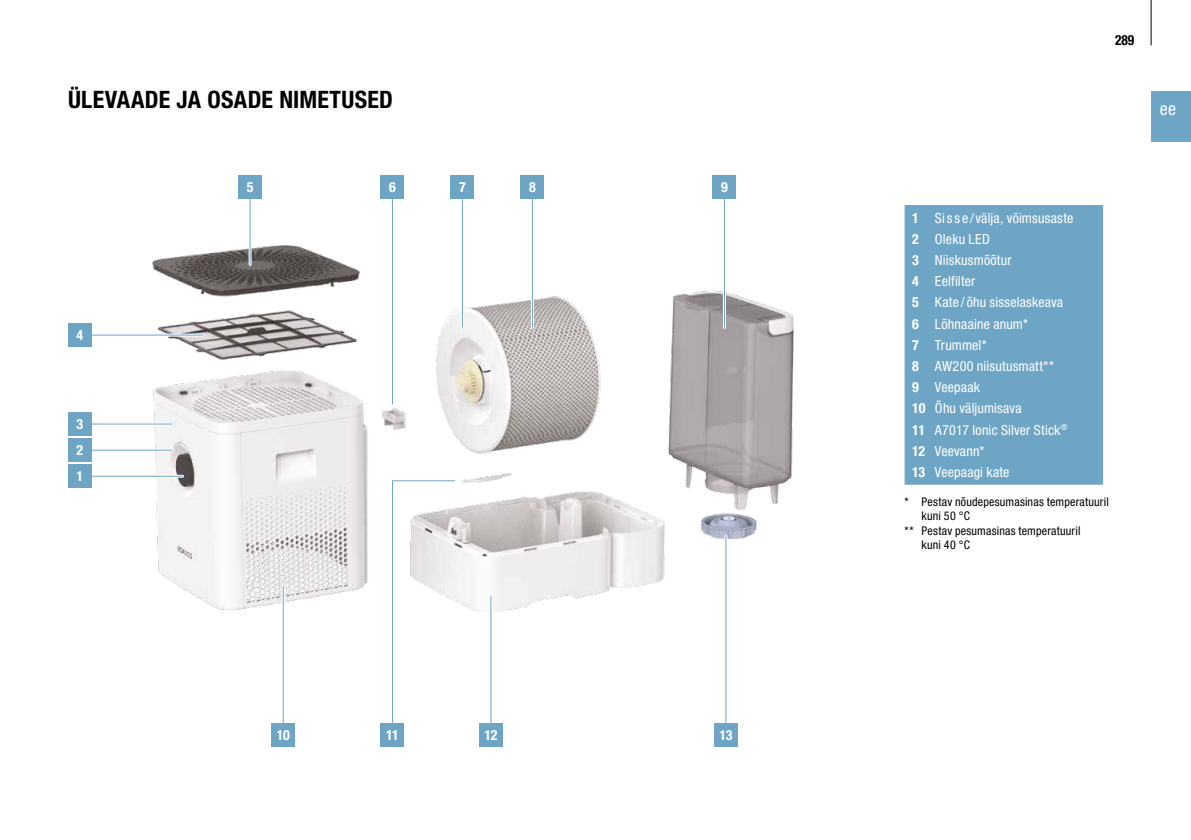
<style>
.page{position:relative;width:1191px;height:840px;background:#fff}
.page>*{position:absolute;margin:0;border:0;box-sizing:border-box;transform-origin:0 0}
.t1{font:700 condensed 24px "Helvetica Neue LTW1 G";letter-spacing:.015em;color:#000}
.t2{font:condensed 18px "Helvetica Neue LTW1 G";color:#fff}
.t3{font:condensed 14px/21.2px "Helvetica Neue LTW1 G";letter-spacing:.015em;color:#fff}
.t4{font:700 condensed 14px/26px "Helvetica Neue LTW1 G";letter-spacing:-.025em;color:#fff}
.t5{font:700 condensed 14px "Helvetica Neue LTW1 G";color:#000;scale:.96 1}
.t6{font:condensed 12px "Helvetica Neue LTW1 G";letter-spacing:.02em;color:#000}
.s1{font-weight:700}
</style>
<div class="page">
<img style="left:152px;top:245px;width:642px;height:367px">
<div style="left:1151px;top:91px;width:40px;height:51px;background:#6ea5c4"></div>
<hr style="left:1150px;top:0;width:1px;height:45px;background:#000">
<svg style="left:389px;top:477px;width:68px;height:246px"></svg>
<hr style="left:90px;top:474px;width:93px;height:3px;background:#fff">
<hr style="left:90px;top:422px;width:82px;height:3px;background:#fff">
<hr style="left:90px;top:448px;width:82px;height:3px;background:#fff">
<hr style="left:90px;top:333px;width:113px;height:3px;background:#fff">
<hr style="left:249px;top:197px;width:3px;height:67px;background:#fff">
<hr style="left:391px;top:197px;width:3px;height:207px;background:#fff">
<hr style="left:461px;top:197px;width:3px;height:130px;background:#fff">
<hr style="left:531px;top:197px;width:3px;height:130px;background:#fff">
<hr style="left:723px;top:197px;width:3px;height:130px;background:#fff">
<hr style="left:489px;top:595px;width:3px;height:130px;background:#fff">
<hr style="left:282px;top:585px;width:3px;height:140px;background:#fff">
<hr style="left:724px;top:536px;width:3px;height:189px;background:#fff">
<div style="left:68px;top:464px;width:24px;height:24px;background:#6ea5c4"></div>
<div style="left:68px;top:412px;width:24px;height:23px;background:#6ea5c4"></div>
<div style="left:68px;top:438px;width:24px;height:23px;background:#6ea5c4"></div>
<div style="left:68px;top:323px;width:24px;height:24px;background:#6ea5c4"></div>
<div style="left:238px;top:175px;width:24px;height:23px;background:#6ea5c4"></div>
<div style="left:380px;top:175px;width:24px;height:23px;background:#6ea5c4"></div>
<div style="left:450px;top:175px;width:24px;height:23px;background:#6ea5c4"></div>
<div style="left:520px;top:175px;width:24px;height:23px;background:#6ea5c4"></div>
<div style="left:712px;top:175px;width:24px;height:23px;background:#6ea5c4"></div>
<div style="left:479px;top:723px;width:24px;height:23px;background:#6ea5c4"></div>
<div style="left:271px;top:723px;width:24px;height:23px;background:#6ea5c4"></div>
<div style="left:380px;top:723px;width:24px;height:23px;background:#6ea5c4"></div>
<div style="left:714px;top:723px;width:24px;height:23px;background:#6ea5c4"></div>
<div style="left:905px;top:206px;width:197px;height:277px;background:#6ea5c4"></div>
<div style="left:904px;top:205px;width:199px;height:279px;border:2px solid #6ea5c4"></div>
<hr style="left:90px;top:475px;width:93px;height:1px;background:#6ea5c4">
<hr style="left:90px;top:423px;width:82px;height:1px;background:#6ea5c4">
<hr style="left:90px;top:449px;width:82px;height:1px;background:#6ea5c4">
<hr style="left:90px;top:334px;width:113px;height:1px;background:#6ea5c4">
<hr style="left:250px;top:197px;width:1px;height:67px;background:#6ea5c4">
<hr style="left:392px;top:197px;width:1px;height:207px;background:#6ea5c4">
<hr style="left:462px;top:197px;width:1px;height:130px;background:#6ea5c4">
<hr style="left:532px;top:197px;width:1px;height:130px;background:#6ea5c4">
<hr style="left:724px;top:197px;width:1px;height:130px;background:#6ea5c4">
<hr style="left:490px;top:595px;width:1px;height:130px;background:#6ea5c4">
<hr style="left:283px;top:585px;width:1px;height:140px;background:#6ea5c4">
<hr style="left:725px;top:536px;width:1px;height:189px;background:#6ea5c4">
<h1 class="t1" style="left:68px;top:85px;width:326px">ÜLEVAADE JA OSADE NIMETUSED</h1>
<p class="t4" style="left:77px;top:322px;width:8px">4</p>
<p class="t4" style="left:77px;top:411px;width:8px">3<br>2</p>
<p class="t4" style="left:77px;top:463px;width:8px">1</p>
<p class="t4" style="left:247px;top:174px;width:8px">5</p>
<p class="t4" style="left:389px;top:174px;width:8px">6</p>
<p class="t4" style="left:459px;top:174px;width:8px">7</p>
<p class="t4" style="left:529px;top:174px;width:8px">8</p>
<p class="t4" style="left:721px;top:174px;width:8px">9</p>
<p class="t4" style="left:277px;top:722px;width:15px">10</p>
<p class="t4" style="left:386px;top:722px;width:14px">11</p>
<p class="t4" style="left:484px;top:722px;width:15px">12</p>
<p class="t4" style="left:719px;top:722px;width:15px">13</p>
<p class="t5" style="left:1115px;top:32px;width:21px">289</p>
<p class="t2" style="left:1159px;top:98px;width:18px">ee</p>
<p class="t3" style="left:912px;top:207px;width:163px"><span class="s1">1</span> Si s s e /välja, võimsusaste<br><span class="s1">2</span> Oleku LED<br><span class="s1">3</span> Niiskusmõõtur<br><span class="s1">4</span> Eelfilter<br><span class="s1">5</span> Kate / õhu sisselaskeava<br><span class="s1">6</span> Lõhnaaine anum*<br><span class="s1">7</span> Trummel*<br><span class="s1">8</span> AW200 niisutusmatt**<br><span class="s1">9</span> Veepaak<br><span class="s1">10</span> Õhu väljumisava<br><span class="s1">11</span> A7017 Ionic Silver Stick<sup>®<br></sup><span class="s1">12</span> Veevann*<br><span class="s1">13</span> Veepaagi kate</p>
<p class="t6" style="left:904px;top:494px;width:206px">* Pestav nõudepesumasinas temperatuuril</p>
<p class="t6" style="left:921px;top:508px;width:50px">kuni 50 °C</p>
<p class="t6" style="left:904px;top:523px;width:177px">** Pestav pesumasinas temperatuuril</p>
<p class="t6" style="left:921px;top:537px;width:50px">kuni 40 °C</p>
</div>
